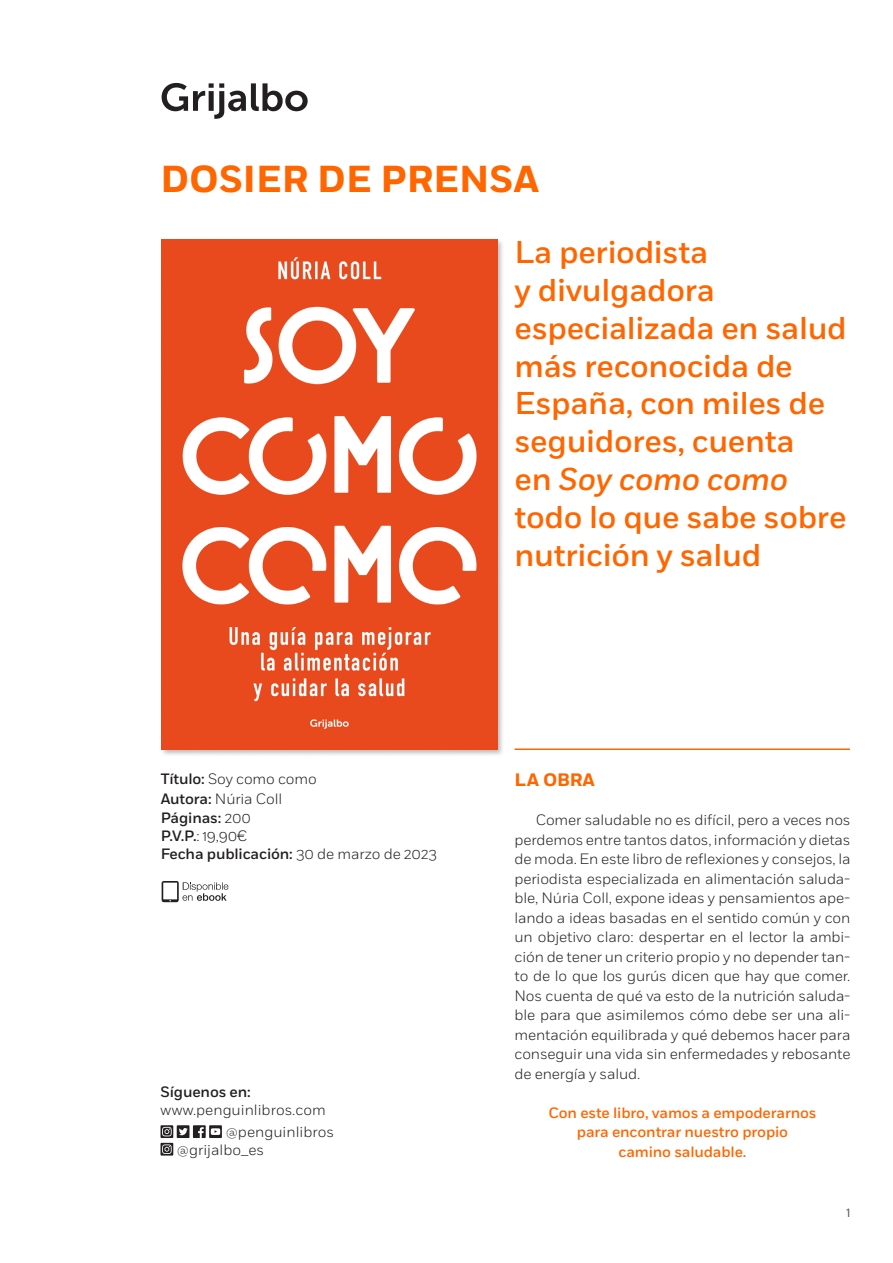
<style>
.page{position:relative;width:893px;height:1263px;background:#fff}
.page>*{position:absolute;margin:0;border:0;box-sizing:border-box;transform-origin:0 0}
.t1{font:700 37.5px "Fort";color:#f60}
.entradeta{font:500 31.5px/37.8px "Fort";letter-spacing:-.01em;color:#f60}
.titols{font:700 18px "Fort";letter-spacing:-.01em;color:#f60}
.text_basic{font:300 15px/19.5px "Fort";letter-spacing:-.01em;color:#231f20;text-align:justify}
.text_basic-2{font:500 15px "Fort";letter-spacing:-.01em;color:#f60}
.t2{font:500 15px "Fort";letter-spacing:-.01em;color:#231f20}
.t3{font:12px "Fort";color:#57585a}
.s1{font-style:italic}
.s2{font-weight:500}
.s3{font-weight:300}
</style>
<div class="page">
<svg style="left:162px;top:83px;width:146px;height:36px"></svg>
<svg style="left:161px;top:1125px;width:61px;height:30px"></svg>
<hr style="left:514px;top:748px;width:336px;height:2px;background:#f60">
<svg style="left:162px;top:881px;width:66px;height:21px"></svg>
<div style="left:160px;top:238px;width:344px;height:519px;background:#231f20;opacity:.3"></div>
<img style="left:162px;top:239px;width:335px;height:510px">
<p class="t1" style="left:161px;top:156px;width:380px">DOSIER DE PRENSA</p>
<p class="entradeta" style="left:514px;top:234px;width:334px">La periodista<br>y divulgadora especializada en salud más reconocida de<br>España, con miles de seguidores, cuenta<br>en <span class="s1">Soy como como </span>todo lo que sabe sobre nutrición y salud</p>
<p class="text_basic" style="left:161px;top:769px;width:158px"><span class="s2">Título:</span> Soy como como</p>
<p class="text_basic" style="left:161px;top:789px;width:123px"><span class="s2">Autora:</span> Núria Coll</p>
<p class="t2" style="left:161px;top:809px;width:92px">Páginas: <span class="s3">200</span></p>
<p class="text_basic" style="left:161px;top:826px;width:88px"><span class="s2">P.V.P.</span>: 19,90€</p>
<p class="t2" style="left:161px;top:845px;width:278px">Fecha publicación: <span class="s3">30 de marzo de 2023</span></p>
<p class="t2" style="left:161px;top:1082px;width:92px">Síguenos en:</p>
<p class="text_basic" style="left:161px;top:1100px;width:167px">www.penguinlibros.com</p>
<p class="text_basic" style="left:226px;top:1121px;width:110px">@penguinlibros</p>
<p class="text_basic" style="left:177px;top:1139px;width:89px">@grijalbo_es</p>
<p class="titols" style="left:514px;top:769px;width:82px">LA OBRA</p>
<p class="text_basic" style="left:514px;top:810px;width:337px;text-indent:21px">Comer saludable no es difícil, pero a veces nos perdemos entre tantos datos, información y dietas de moda. En este libro de reflexiones y consejos, la periodista especializada en alimentación saluda&shy;ble, Núria Coll, expone ideas y pensamientos ape&shy;lando a ideas basadas en el sentido común y con un objetivo claro: despertar en el lector la ambi&shy;ción de tener un criterio propio y no depender tan&shy;to de lo que los gurús dicen que hay que comer.<br>Nos cuenta de qué va esto de la nutrición saluda&shy;ble para que asimilemos cómo debe ser una ali&shy;mentación equilibrada y qué debemos hacer para conseguir una vida sin enfermedades y rebosante de energía y salud.</p>
<p class="text_basic-2" style="left:548px;top:1104px;width:270px">Con este libro, vamos a empoderarnos</p>
<p class="text_basic-2" style="left:577px;top:1123px;width:213px">para encontrar nuestro propio</p>
<p class="text_basic-2" style="left:618px;top:1143px;width:130px">camino saludable.</p>
<p class="t3" style="left:846px;top:1206px;width:6px">1</p>
</div>
